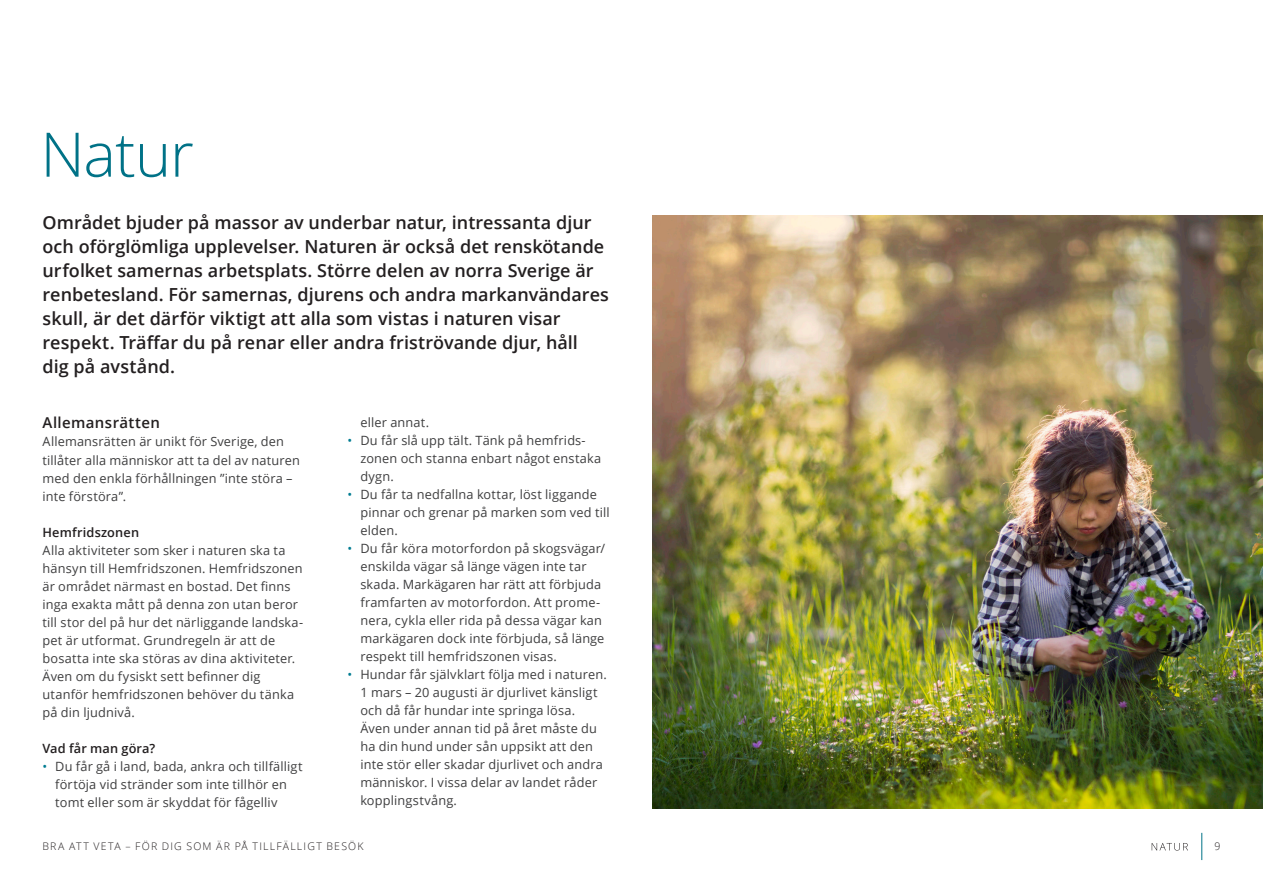
<style>
.page{position:relative;width:1263px;height:893px;background:#fff}
.page>*{position:absolute;margin:0;border:0;box-sizing:border-box;transform-origin:0 0}
.t1{font:300 61.5px "Open Sans";letter-spacing:-.015em;color:#007287}
.Ingress{font:600 18px/24px "Open Sans";color:#231f20}
.t2{font:600 15px "Open Sans";letter-spacing:.025em;color:#231f20}
.Brödtext{font:12.75px/18px "Open Sans";letter-spacing:.015em;color:#3e3e3f}
.t3{font:600 12.75px "Open Sans";letter-spacing:.015em;color:#231f20}
.t4{font:300 10.5px "Open Sans";letter-spacing:.115em;color:#231f20}
.s1{color:#007c92}
</style>
<div class="page">
<svg style="left:1201px;top:833px;width:1px;height:27px"></svg>
<svg style="left:1152px;top:843px;width:36px;height:7px"></svg>
<img style="left:653px;top:215px;width:610px;height:593px">
<h1 class="t1" style="left:40px;top:112px;width:155px">Natur</h1>
<p class="Ingress" style="left:43px;top:210px;width:568px">Området bjuder på massor av underbar natur, intressanta djur och oförglömliga upplevelser. Naturen är också det renskötande urfolket samernas arbetsplats. Större delen av norra Sverige är renbetesland. För samernas, djurens och andra markanvändares skull, är det därför viktigt att alla som vistas i naturen visar respekt. Träffar du på renar eller andra friströvande djur, håll<br>dig på avstånd.</p>
<h2 class="t2" style="left:43px;top:413px;width:119px">Allemansrätten</h2>
<p class="Brödtext" style="left:43px;top:433px;width:259px">Allemansrätten är unikt för Sverige, den tillåter alla människor att ta del av naturen med den enkla förhållningen ”inte störa – inte förstöra”.</p>
<h3 class="t3" style="left:43px;top:523px;width:98px">Hemfridszonen</h3>
<p class="Brödtext" style="left:43px;top:541px;width:262px">Alla aktiviteter som sker i naturen ska ta hänsyn till Hemfridszonen. Hemfridszonen är området närmast en bostad. Det finns inga exakta mått på denna zon utan beror till stor del på hur det närliggande landska&shy;pet är utformat. Grundregeln är att de bosatta inte ska störas av dina aktiviteter.<br>Även om du fysiskt sett befinner dig utanför hemfridszonen behöver du tänka på din ljudnivå.</p>
<h3 class="t3" style="left:43px;top:739px;width:114px">Vad får man göra?</h3>
<p class="Brödtext" style="left:55px;top:757px;width:249px;text-indent:-13px"><span class="s1">•</span> Du får gå i land, bada, ankra och tillfälligt förtöja vid stränder som inte tillhör en tomt eller som är skyddat för fågelliv</p>
<p class="Brödtext" style="left:360px;top:413px;width:70px">eller annat.</p>
<p class="Brödtext" style="left:360px;top:431px;width:242px;text-indent:-13px"><span class="s1">•</span> Du får slå upp tält. Tänk på hemfrids&shy;zonen och stanna enbart något enstaka dygn.</p>
<p class="Brödtext" style="left:360px;top:485px;width:251px;text-indent:-13px"><span class="s1">•</span> Du får ta nedfallna kottar, löst liggande pinnar och grenar på marken som ved till elden.</p>
<p class="Brödtext" style="left:360px;top:539px;width:246px;text-indent:-13px"><span class="s1">•</span> Du får köra motorfordon på skogsvägar/ enskilda vägar så länge vägen inte tar skada. Markägaren har rätt att förbjuda framfarten av motorfordon. Att prome&shy;nera, cykla eller rida på dessa vägar kan markägaren dock inte förbjuda, så länge respekt till hemfridszonen visas.</p>
<p class="Brödtext" style="left:360px;top:665px;width:248px;text-indent:-13px"><span class="s1">•</span> Hundar får självklart följa med i naturen.<br>1 mars – 20 augusti är djurlivet känsligt och då får hundar inte springa lösa.<br>Även under annan tid på året måste du ha din hund under sån uppsikt att den inte stör eller skadar djurlivet och andra människor. I vissa delar av landet råder kopplingstvång.</p>
<p class="t4" style="left:43px;top:839px;width:323px">BRA ATT VETA – FÖR DIG SOM ÄR PÅ TILLFÄLLIGT BESÖK</p>
<p class="t4" style="left:1214px;top:839px;width:7px">9</p>
</div>
